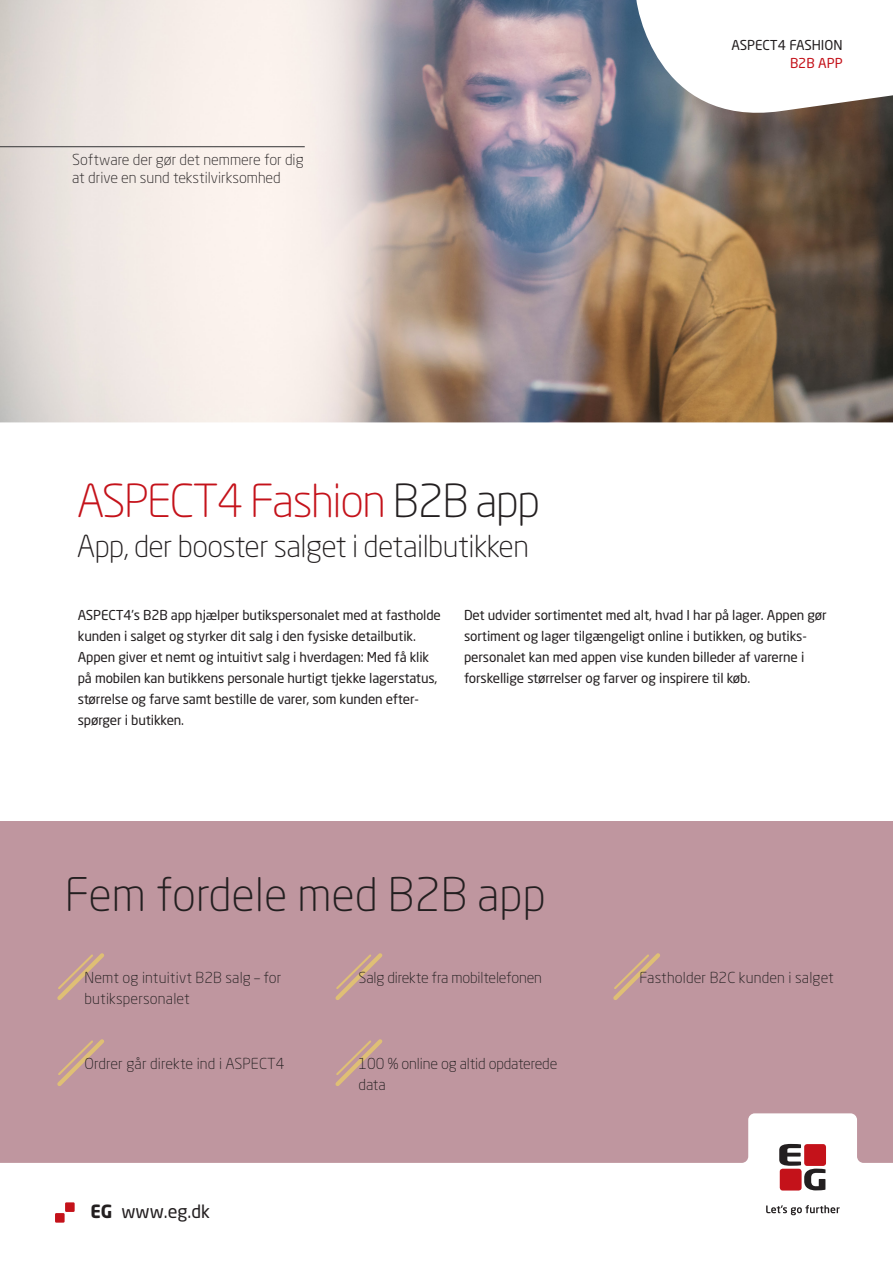
<style>
.page{position:relative;width:893px;height:1263px;background:#fff}
.page>*{position:absolute;margin:0;border:0;box-sizing:border-box;transform-origin:0 0}
.Brødtekst{font:300 45.75px "Neo Sans Std";color:#231f20}
.Overskrift{font:300 45px "Neo Sans Std";letter-spacing:-.03em;color:#c4121a}
.Brødtekst-2{font:300 30px "Neo Sans Std";letter-spacing:-.02em;color:#231f20}
.t1{font:18px "Neo Sans Std";color:#231f20}
.Black_box{font:300 15px/18px "Neo Sans Std";letter-spacing:.01em;color:#231f20}
.Brødtekst-3{font:300 15px/21px "Neo Sans Std";letter-spacing:-.01em;color:#231f20}
.Brødtekst-4{font:13.5px/21px "Neo Sans Std";letter-spacing:-.01em;color:#231f20}
.Brødtekst-5{font:13.5px "Neo Sans Std";color:#c4121a}
.s1{color:#231f20}
.s2{font-weight:700}
</style>
<div class="page">
<div style="left:0;top:822px;width:893px;height:441px;background:#bf969f"></div>
<img style="left:0;top:0;width:893px;height:423px">
<svg style="left:595px;top:0;width:298px;height:129px"></svg>
<hr style="left:0;top:146px;width:305px;height:1px;background:#3e3e3f">
<svg style="left:57px;top:953px;width:47px;height:47px"></svg>
<svg style="left:57px;top:1039px;width:47px;height:47px"></svg>
<svg style="left:335px;top:953px;width:48px;height:47px"></svg>
<svg style="left:335px;top:1039px;width:48px;height:47px"></svg>
<svg style="left:613px;top:953px;width:47px;height:47px"></svg>
<svg style="left:0;top:1113px;width:893px;height:150px;fill:#fff"></svg>
<svg style="left:804px;top:1144px;width:22px;height:22px"></svg>
<svg style="left:779px;top:1144px;width:46px;height:46px;background:#a75a5d"></svg>
<svg style="left:766px;top:1205px;width:74px;height:10px"></svg>
<div style="left:55px;top:1213px;width:10px;height:9px;background:#c4121a"></div>
<div style="left:65px;top:1202px;width:10px;height:10px;background:#c4121a"></div>
<p class="Black_box" style="left:72px;top:150px;width:233px">Software der gør det nemmere for dig at drive en sund tekstilvirksomhed</p>
<p class="Overskrift" style="left:77px;top:474px;width:465px">ASPECT4 Fashion <span class="s1">B2B app</span></p>
<p class="Brødtekst-2" style="left:77px;top:528px;width:454px">App, der booster salget i detailbutikken</p>
<p class="Brødtekst-4" style="left:731px;top:35px;width:113px">ASPECT4 FASHION</p>
<p class="Brødtekst-5" style="left:790px;top:55px;width:54px">B2B APP</p>
<p class="Brødtekst-4" style="left:78px;top:604px;width:365px">ASPECT4’s B2B app hjælper butikspersonalet med at fastholde kunden i salget og styrker dit salg i den fysiske detailbutik.</p>
<p class="Brødtekst-4" style="left:78px;top:646px;width:361px">Appen giver et nemt og intuitivt salg i hverdagen: Med få klik på mobilen kan butikkens personale hurtigt tjekke lagerstatus, størrelse og farve samt bestille de varer, som kunden efter&shy;spørger i butikken.</p>
<p class="Brødtekst-4" style="left:464px;top:604px;width:364px">Det udvider sortimentet med alt, hvad I har på lager. Appen gør sortiment og lager tilgængeligt online i butikken, og butiks&shy;personalet kan med appen vise kunden billeder af varerne i forskellige størrelser og farver og inspirere til køb.</p>
<p class="Brødtekst" style="left:65px;top:867px;width:482px">Fem fordele med B2B app</p>
<p class="Black_box" style="left:85px;top:967px;width:198px;line-height:21px">Nemt og intuitivt B2B salg – for butikspersonalet</p>
<p class="Black_box" style="left:85px;top:1055px;width:202px">Ordrer går direkte ind i ASPECT4</p>
<p class="t1" style="left:90px;top:1200px;width:121px"><span class="s2">EG</span> www.eg.dk</p>
<p class="Brødtekst-3" style="left:359px;top:967px;width:185px">Salg direkte fra mobiltelefonen</p>
<p class="Brødtekst-3" style="left:359px;top:1053px;width:200px">100 % online og altid opdaterede data</p>
<p class="Black_box" style="left:639px;top:969px;width:196px">Fastholder B2C kunden i salget</p>
</div>
